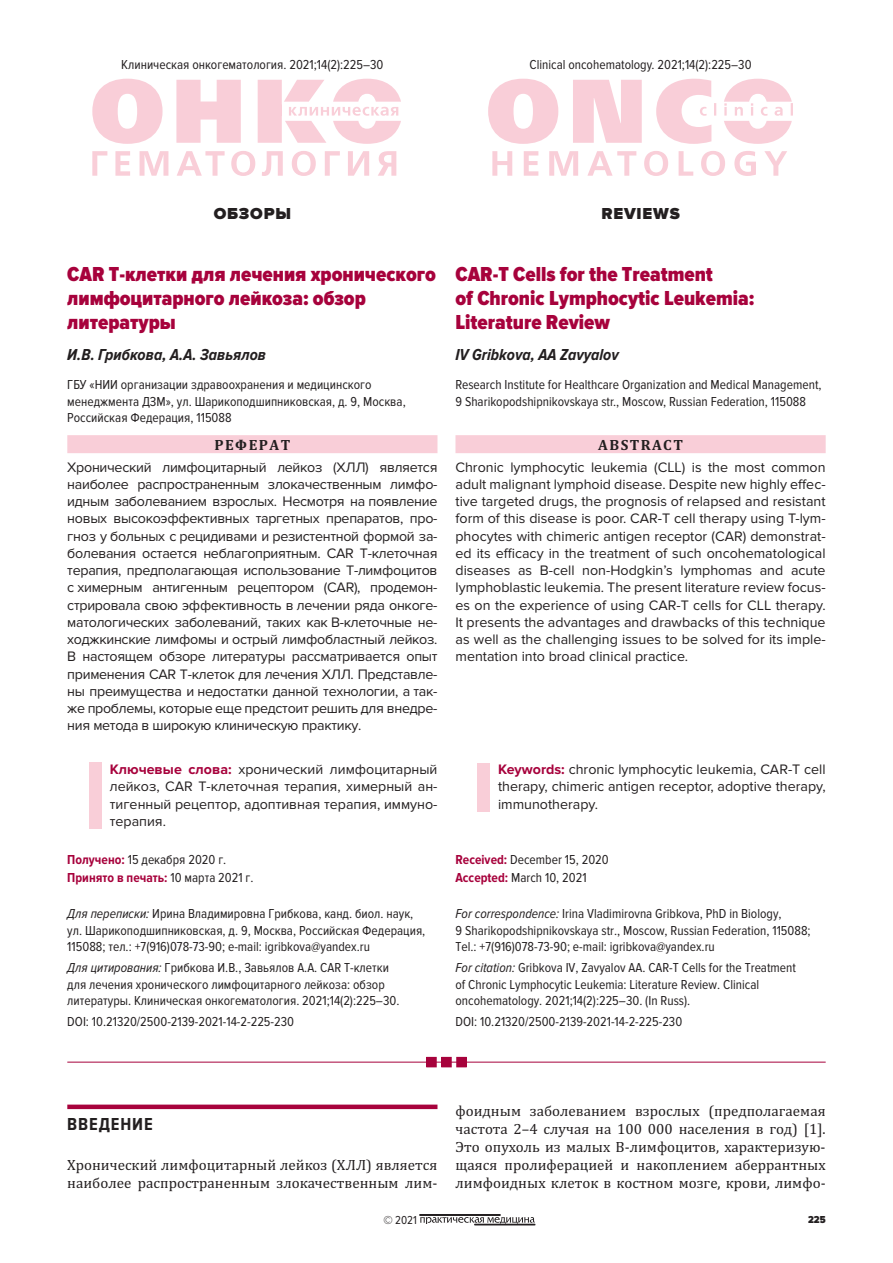
<style>
.page{position:relative;width:893px;height:1263px;background:#fff}
.page>*{position:absolute;margin:0;border:0;box-sizing:border-box;transform-origin:0 0}
.t1{font:900 21px/24px "Proxima Nova Cond";color:#a7023c}
.t2{font:700 18px "Proxima Nova Cond";letter-spacing:.05em;color:#231f20}
.t3{font:italic 700 16.5px "Proxima Nova Cond";color:#231f20}
.t4{font:900 16.5px "Proxima Nova";letter-spacing:.05em;color:#231f20}
.t5{font:15px/18px "Cambria";color:#231f20}
.t6{font:700 15px "Cambria";letter-spacing:.1em;color:#231f20}
.t7{font:14.25px/17.2px "Proxima Nova";color:#231f20;text-align:justify}
.t8{font:13.5px/16.5px "Proxima Nova Cond";color:#231f20}
.t9{font:12px "Proxima Nova Cond";color:#231f20}
.t10{font:900 10.5px "Proxima Nova Cond";color:#231f20}
.s1{font-weight:700;color:#a7023c}
.s2{font-style:italic}
</style>
<div class="page">
<svg style="left:420px;top:1217px;width:115px;height:7px"></svg>
<div style="left:420px;top:1214px;width:80px;height:1px;border:1px solid #231f20"></div>
<div style="left:474px;top:1224px;width:61px;height:1px;border:1px solid #231f20"></div>
<svg style="left:492px;top:151px;width:295px;height:25px"></svg>
<svg style="left:488px;top:79px;width:305px;height:65px"></svg>
<svg style="left:92px;top:79px;width:309px;height:65px"></svg>
<svg style="left:92px;top:151px;width:304px;height:25px"></svg>
<div style="left:67px;top:435px;width:370px;height:18px;background:#f9ced8"></div>
<div style="left:89px;top:763px;width:13px;height:66px;background:#f9ced8"></div>
<div style="left:455px;top:435px;width:371px;height:18px;background:#f9ced8"></div>
<div style="left:477px;top:763px;width:13px;height:48px;background:#f9ced8"></div>
<hr style="left:67px;top:1062px;width:759px;height:1px;background:#a7023c">
<div style="left:427px;top:1057px;width:9px;height:9px;background:#a7023c"></div>
<div style="left:426px;top:1057px;width:11px;height:10px;border:2px solid #a7023c"></div>
<div style="left:442px;top:1057px;width:9px;height:9px;background:#a7023c"></div>
<div style="left:441px;top:1057px;width:11px;height:10px;border:2px solid #a7023c"></div>
<div style="left:457px;top:1057px;width:9px;height:9px;background:#a7023c"></div>
<div style="left:456px;top:1057px;width:11px;height:10px;border:2px solid #a7023c"></div>
<div style="left:67px;top:1104px;width:370px;height:5px;background:#a7023c"></div>
<p class="t8" style="left:121px;top:58px;width:264px">Клиническая онкогематология. 2021;14(2):225–30</p>
<p class="t8" style="left:530px;top:58px;width:224px">Clinical oncohematology. 2021;14(2):225–30</p>
<p class="t4" style="left:214px;top:208px;width:79px">ОБЗОРЫ</p>
<p class="t4" style="left:601px;top:208px;width:80px">REVIEWS</p>
<h1 class="t1" style="left:67px;top:264px;width:370px">CAR Т-клетки для лечения хронического лимфоцитарного лейкоза: обзор литературы</h1>
<p class="t3" style="left:67px;top:349px;width:200px">И.В. Грибкова, А.А. Завьялов</p>
<p class="t8" style="left:67px;top:378px;width:340px">ГБУ «НИИ организации здравоохранения и медицинского менеджмента ДЗМ», ул. Шарикоподшипниковская, д. 9, Москва,<br>Российская Федерация, 115088</p>
<p class="t6" style="left:214px;top:440px;width:78px">РЕФЕРАТ</p>
<p class="t7" style="left:67px;top:459px;width:372px">Хронический лимфоцитарный лейкоз (ХЛЛ) является наиболее распространенным злокачественным лимфо&shy;идным заболеванием взрослых. Несмотря на появление новых высокоэффективных таргетных препаратов, про&shy;гноз у больных с рецидивами и резистентной формой за&shy;болевания остается неблагоприятным. CAR Т-клеточная терапия, предполагающая использование Т-лимфоцитов с химерным антигенным рецептором (CAR), продемон&shy;стрировала свою эффективность в лечении ряда онкоге&shy;матологических заболеваний, таких как В-клеточные не&shy;ходжкинские лимфомы и острый лимфобластный лейкоз.<br>В настоящем обзоре литературы рассматривается опыт применения CAR Т-клеток для лечения ХЛЛ. Представле&shy;ны преимущества и недостатки данной технологии, а так&shy;же проблемы, которые еще предстоит решить для внедре&shy;ния метода в широкую клиническую практику.</p>
<p class="t7" style="left:110px;top:762px;width:329px"><span class="s1">Ключевые слова:</span> хронический лимфоцитарный лейкоз, CAR T-клеточная терапия, химерный ан&shy;тигенный рецептор, адоптивная терапия, иммуно&shy;терапия.</p>
<p class="t8" style="left:67px;top:852px;width:188px;line-height:18px"><span class="s1">Получено:</span> 15 декабря 2020 г.<br><span class="s1">Принято в печать:</span> 10 марта 2021 г.</p>
<p class="t8" style="left:67px;top:906px;width:359px"><span class="s2">Для переписки:</span> Ирина Владимировна Грибкова, канд. биол. наук, ул. Шарикоподшипниковская, д. 9, Москва, Российская Федерация,<br>115088; тел.: +7(916)078-73-90; e-mail: igribkova@yandex.ru</p>
<p class="t8" style="left:67px;top:960px;width:334px"><span class="s2">Для цитирования:</span> Грибкова И.В., Завьялов А.А. CAR Т-клетки для лечения хронического лимфоцитарного лейкоза: обзор литературы. Клиническая онкогематология. 2021;14(2):225–30.</p>
<p class="t8" style="left:67px;top:1014px;width:228px">DOI: 10.21320/2500-2139-2021-14-2-225-230</p>
<h1 class="t1" style="left:455px;top:264px;width:300px">CAR-Т Cells for the Treatment<br>of Chronic Lymphocytic Leukemia:<br>Literature Review</h1>
<p class="t3" style="left:455px;top:349px;width:165px">IV Gribkova, AA Zavyalov</p>
<p class="t8" style="left:455px;top:378px;width:368px">Research Institute for Healthcare Organization and Medical Management,<br>9 Sharikopodshipnikovskaya str., Moscow, Russian Federation, 115088</p>
<p class="t6" style="left:598px;top:440px;width:86px">ABSTRACT</p>
<p class="t7" style="left:455px;top:459px;width:372px">Chronic lymphocytic leukemia (CLL) is the most common adult malignant lymphoid disease. Despite new highly effec&shy;tive targeted drugs, the prognosis of relapsed and resistant form of this disease is poor. CAR-Т cell therapy using T-lym&shy;phocytes with chimeric antigen receptor (CAR) demonstrat&shy;ed its efficacy in the treatment of such oncohematological diseases as В-cell non-Hodgkin’s lymphomas and acute lymphoblastic leukemia. The present literature review focus&shy;es on the experience of using CAR-Т cells for CLL therapy.<br>It presents the advantages and drawbacks of this technique as well as the challenging issues to be solved for its imple&shy;mentation into broad clinical practice.</p>
<p class="t7" style="left:498px;top:762px;width:329px"><span class="s1">Keywords:</span> chronic lymphocytic leukemia, CAR-Т cell therapy, chimeric antigen receptor, adoptive therapy, immunotherapy.</p>
<p class="t8" style="left:455px;top:852px;width:155px;line-height:18px"><span class="s1">Received:</span> December 15, 2020<br><span class="s1">Accepted:</span> March 10, 2021</p>
<p class="t8" style="left:455px;top:906px;width:357px"><span class="s2">For correspondence:</span> Irina Vladimirovna Gribkova, PhD in Biology,<br>9 Sharikopodshipnikovskaya str., Moscow, Russian Federation, 115088;<br>Tel.: +7(916)078-73-90; e-mail: igribkova@yandex.ru</p>
<p class="t8" style="left:455px;top:960px;width:342px"><span class="s2">For citation:</span> Gribkova IV, Zavyalov AA. CAR-Т Cells for the Treatment of Chronic Lymphocytic Leukemia: Literature Review. Clinical oncohematology. 2021;14(2):225–30. (In Russ).</p>
<p class="t8" style="left:455px;top:1014px;width:228px">DOI: 10.21320/2500-21 39-2021-14-2-225-230</p>
<p class="t2" style="left:67px;top:1118px;width:87px">ВВЕДЕНИЕ</p>
<p class="t5" style="left:67px;top:1157px;width:372px">Хронический лимфоцитарный лейкоз (ХЛЛ) является наиболее распространенным злокачественным лим-</p>
<p class="t5" style="left:455px;top:1103px;width:372px;text-align:justify">фоидным заболеванием взрослых (предполагаемая частота 2–4 случая на 100 000 населения в год) [1].<br>Это опухоль из малых В-лимфоцитов, характеризую&shy;щаяся пролиферацией и накоплением аберрантных лимфоидных клеток в костном мозге, крови, лимфо-</p>
<p class="t9" style="left:383px;top:1216px;width:35px">© 2021</p>
<p class="t10" style="left:808px;top:1216px;width:19px">225</p>
</div>
